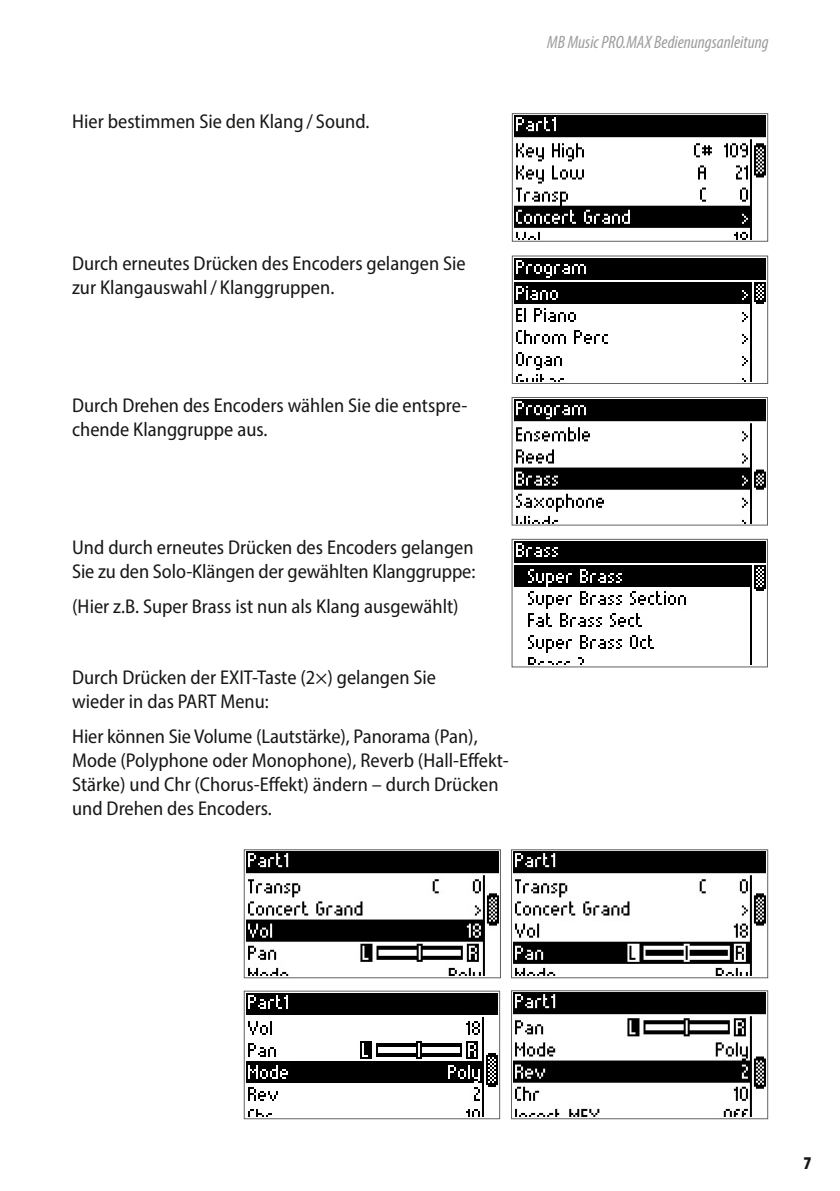
<style>
.page{position:relative;width:840px;height:1191px;background:#fff}
.page>*{position:absolute;margin:0;border:0;box-sizing:border-box;transform-origin:0 0}
.t1{font:20px/24px "Myriad Variable Concept";color:#181716}
.t2{font:italic 18px "Myriad Variable Concept";color:#9c9c9d}
.t3{font:18px "Myriad Variable Concept";color:#181716}
</style>
<div class="page">
<img style="left:514px;top:115px;width:251px;height:124px">
<div style="left:512px;top:113px;width:255px;height:128px;border:1px solid #626261"></div>
<img style="left:514px;top:258px;width:251px;height:124px">
<div style="left:512px;top:256px;width:255px;height:128px;border:1px solid #626261"></div>
<img style="left:514px;top:399px;width:251px;height:124px">
<div style="left:511px;top:397px;width:256px;height:128px;border:1px solid #626261"></div>
<img style="left:514px;top:541px;width:251px;height:124px">
<div style="left:511px;top:539px;width:256px;height:128px;border:1px solid #626261"></div>
<img style="left:246px;top:993px;width:251px;height:124px">
<div style="left:244px;top:991px;width:255px;height:128px;border:1px solid #626261"></div>
<img style="left:513px;top:851px;width:252px;height:125px">
<div style="left:511px;top:849px;width:256px;height:129px;border:1px solid #626261"></div>
<img style="left:513px;top:992px;width:252px;height:125px">
<div style="left:511px;top:990px;width:256px;height:129px;border:1px solid #626261"></div>
<img style="left:246px;top:851px;width:252px;height:125px">
<div style="left:244px;top:849px;width:256px;height:129px;border:1px solid #626261"></div>
<p class="t1" style="left:72px;top:110px;width:299px">Hier bestimmen Sie den Klang / Sound.</p>
<p class="t2" style="left:547px;top:31px;width:223px">MB Music PRO.MAX Bedienungsanleitung</p>
<p class="t1" style="left:72px;top:251px;width:395px">Durch erneutes Drücken des Encoders gelangen Sie zur Klangauswahl/ Klanggruppen.</p>
<p class="t1" style="left:72px;top:393px;width:396px">Durch Drehen des Encoders wählen Sie die entspre&shy;chende Klanggruppe aus.</p>
<p class="t1" style="left:72px;top:535px;width:404px">Und durch erneutes Drücken des Encoders gelangen<br>Sie zu den Solo-Klängen der gewählten Klanggruppe:</p>
<p class="t1" style="left:72px;top:594px;width:388px">(Hier z.B. Super Brass ist nun als Klang ausgewählt)</p>
<p class="t1" style="left:72px;top:665px;width:365px">Durch Drücken der EXIT-Taste (2×) gelangen Sie wieder in das PART Menu:</p>
<p class="t1" style="left:72px;top:724px;width:438px">Hier können Sie Volume (Lautstärke), Panorama (Pan), Mode (Polyphone oder Monophone), Reverb (Hall-Effekt-Stärke) und Chr (Chorus-Effekt) ändern – durch Drücken und Drehen des Encoders.</p>
<p class="t3" style="left:803px;top:1152px;width:9px">7</p>
</div>
